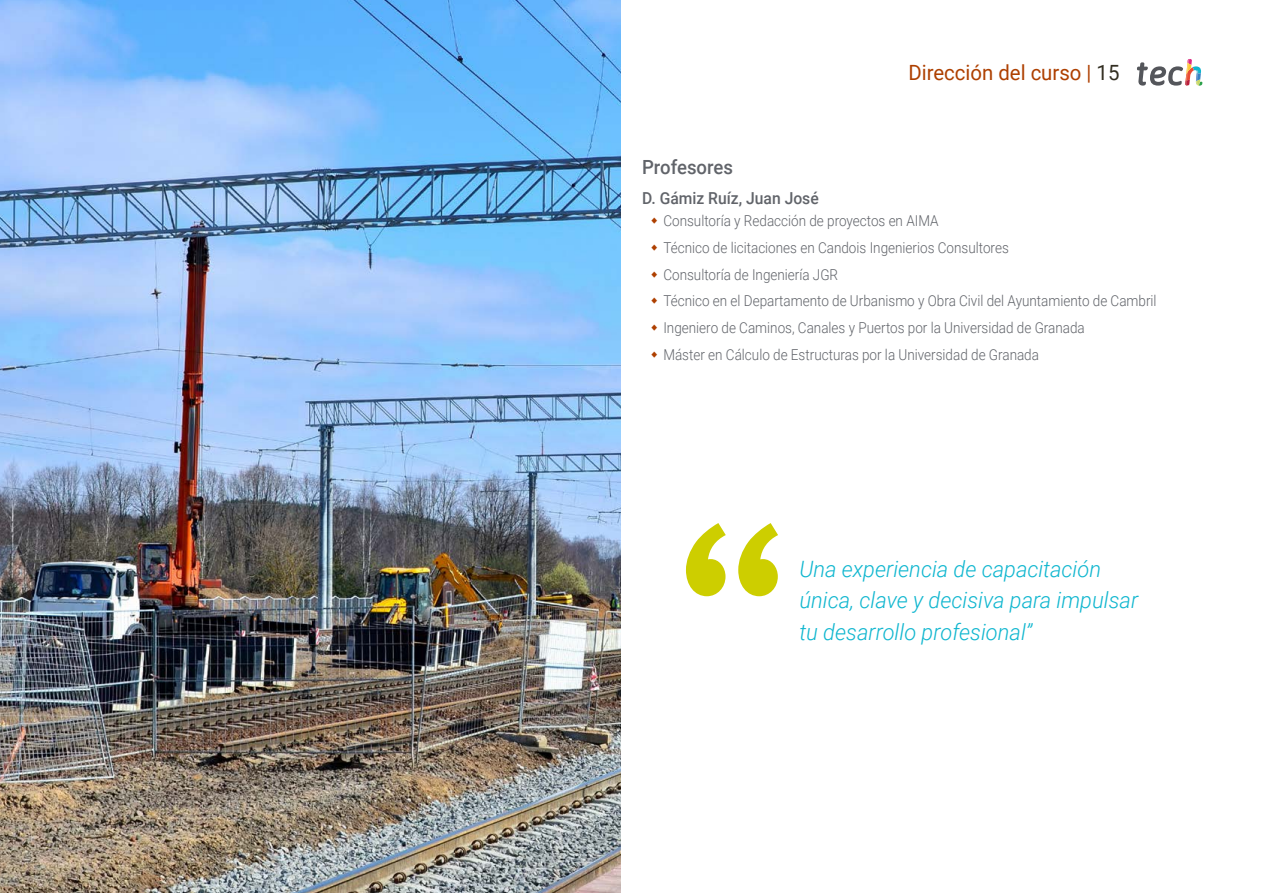
<style>
.page{position:relative;width:1263px;height:893px;background:#fff}
.page>*{position:absolute;margin:0;border:0;box-sizing:border-box;transform-origin:0 0}
.t1{font:italic 300 22.5px/31.5px "Roboto";color:#0fb6cf}
.t2{font:21px "Roboto";color:#ae4000}
.t3{font:500 19.5px "Roboto";color:#61646a;scale:.95 1}
.t4{font:500 16.5px "Roboto";color:#61646a;scale:.95 1}
.t5{font:300 15px/26.7px "Roboto";color:#61646a;scale:.9 1}
.s1{color:#322e21}
</style>
<div class="page">
<svg style="left:1137px;top:59px;width:65px;height:27px"></svg>
<img style="left:0;top:0;width:621px;height:893px">
<svg style="left:686px;top:523px;width:92px;height:73px"></svg>
<h2 class="t2" style="left:908px;top:57px;width:213px">Dirección del curso | <span class="s1">15</span></h2>
<h3 class="t3" style="left:642px;top:154px;width:97px">Profesores</h3>
<p class="t4" style="left:642px;top:186px;width:187px">D. Gámiz Ruíz, Juan José</p>
<p class="t5" style="left:663px;top:207px;width:550px">Consultoría y Redacción de proyectos en AIMA<br>Técnico de licitaciones en Candois Ingenierios Consultores<br>Consultoría de Ingeniería JGR<br>Técnico en el Departamento de Urbanismo y Obra Civil del Ayuntamiento de Cambril Ingeniero de Caminos, Canales y Puertos por la Universidad de Granada<br>Máster en Cálculo de Estructuras por la Universidad de Granada</p>
<h1 class="t1" style="left:799px;top:552px;width:340px">Una experiencia de capacitación única, clave y decisiva para impulsar tu desarrollo profesional”</h1>
</div>
